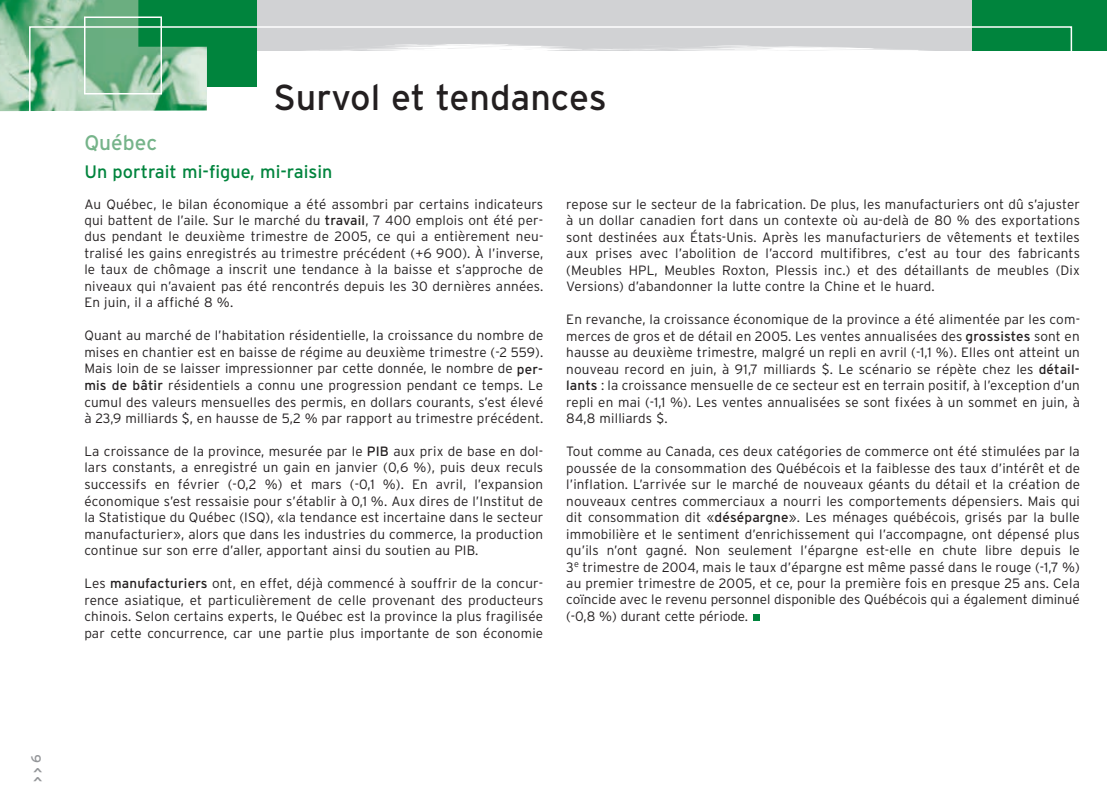
<style>
.page{position:relative;width:1107px;height:810px;background:#fff}
.page>*{position:absolute;margin:0;border:0;box-sizing:border-box;transform-origin:0 0}
.t1{font:36px "Interstate";color:#231f20}
.t2{font:21px "Interstate";color:#76b48a}
.t3{font:18px "Interstate";color:#00843d}
.t4{font:300 13.5px/16.5px "Interstate";letter-spacing:.015em;color:#231f20;text-align:justify}
.t5{font:700 condensed 13.5px "Interstate";color:#939598}
.s1{font-weight:400}
.s2{font-weight:400;font-stretch:normal}
</style>
<div class="page">
<div style="left:256px;top:0;width:716px;height:51px;background:#d1d2d4"></div>
<div style="left:134px;top:0;width:122px;height:87px;background:#00843d"></div>
<div style="left:972px;top:0;width:135px;height:51px;background:#00843d"></div>
<img style="left:0;top:0;width:139px;height:111px">
<div style="left:84px;top:16px;width:78px;height:78px;border:2px solid #fff"></div>
<svg style="left:28px;top:26px;width:1045px;height:85px"></svg>
<svg style="left:257px;top:43px;width:715px;height:14px"></svg>
<svg style="left:754px;top:615px;width:6px;height:6px"></svg>
<h1 class="t1" style="left:274px;top:76px;width:335px">Survol et tendances</h1>
<h2 class="t2" style="left:84px;top:130px;width:75px">Québec</h2>
<h3 class="t3" style="left:84px;top:161px;width:250px">Un portrait mi-figue, mi-raisin</h3>
<p class="t4" style="left:84px;top:196px;width:461px">Au Québec, le bilan économique a été assombri par certains indicateurs qui battent de l’aile. Sur le marché du <span class="s1">travail</span>, 7 400 emplois ont été per&shy;dus pendant le deuxième trimestre de 2005, ce qui a entièrement neu&shy;tralisé les gains enregistrés au trimestre précédent (+6 900). À l’inverse, le taux de chômage a inscrit une tendance à la baisse et s’approche de niveaux qui n’avaient pas été rencontrés depuis les 30 dernières années.<br>En juin, il a affiché 8 %.</p>
<p class="t4" style="left:84px;top:328px;width:461px">Quant au marché de l’habitation résidentielle, la croissance du nombre de mises en chantier est en baisse de régime au deuxième trimestre (-2 559).<br>Mais loin de se laisser impressionner par cette donnée, le nombre de <span class="s1">per&shy;mis de bâtir</span> résidentiels a connu une progression pendant ce temps. Le cumul des valeurs mensuelles des permis, en dollars courants, s’est élevé à 23,9 milliards $, en hausse de 5,2 % par rapport au trimestre précédent.</p>
<p class="t4" style="left:84px;top:443px;width:461px">La croissance de la province, mesurée par le <span class="s1">PIB</span> aux prix de base en dol&shy;lars constants, a enregistré un gain en janvier (0,6 %), puis deux reculs successifs en février (-0,2 %) et mars (-0,1 %). En avril, l’expansion économique s’est ressaisie pour s’établir à 0,1 %. Aux dires de l’Institut de la Statistique du Québec (ISQ), «la tendance est incertaine dans le secteur manufacturier», alors que dans les industries du commerce, la production continue sur son erre d’aller, apportant ainsi du soutien au PIB.</p>
<p class="t4" style="left:84px;top:575px;width:461px">Les <span class="s1">manufacturiers</span> ont, en effet, déjà commencé à souffrir de la concur&shy;rence asiatique, et particulièrement de celle provenant des producteurs chinois. Selon certains experts, le Québec est la province la plus fragilisée par cette concurrence, car une partie plus importante de son économie</p>
<p class="t4" style="left:566px;top:196px;width:515px">repose sur le secteur de la fabrication. De plus, les manufacturiers ont dû s’ajuster à un dollar canadien fort dans un contexte où au-delà de 80 % des exportations sont destinées aux États-Unis. Après les manufacturiers de vêtements et textiles aux prises avec l’abolition de l’accord multifibres, c’est au tour des fabricants (Meubles HPL, Meubles Roxton, Plessis inc.) et des détaillants de meubles (Dix Versions) d’abandonner la lutte contre la Chine et le huard.</p>
<p class="t4" style="left:566px;top:311px;width:515px">En revanche, la croissance économique de la province a été alimentée par les com&shy;merces de gros et de détail en 2005. Les ventes annualisées des <span class="s1">grossistes</span> sont en hausse au deuxième trimestre, malgré un repli en avril (-1,1 %). Elles ont atteint un nouveau record en juin, à 91,7 milliards $. Le scénario se répète chez les <span class="s1">détail&shy;lants</span> : la croissance mensuelle de ce secteur est en terrain positif, à l’exception d’un repli en mai (-1,1 %). Les ventes annualisées se sont fixées à un sommet en juin, à 84,8 milliards $.</p>
<p class="t4" style="left:566px;top:443px;width:515px">Tout comme au Canada, ces deux catégories de commerce ont été stimulées par la poussée de la consommation des Québécois et la faiblesse des taux d’intérêt et de l’inflation. L’arrivée sur le marché de nouveaux géants du détail et la création de nouveaux centres commerciaux a nourri les comportements dépensiers. Mais qui dit consommation dit «<span class="s1">désépargne</span>». Les ménages québécois, grisés par la bulle immobilière et le sentiment d’enrichissement qui l’accompagne, ont dépensé plus qu’ils n’ont gagné. Non seulement l’épargne est-elle en chute libre depuis le 3<sup>e</sup> trimestre de 2004, mais le taux d’épargne est même passé dans le rouge (-1,7 %) au premier trimestre de 2005, et ce, pour la première fois en presque 25 ans. Cela coïncide avec le revenu personnel disponible des Québécois qui a également diminué (-0,8 %) durant cette période.</p>
<p class="t5" style="left:30px;top:782px;width:29px;rotate:-90deg">&gt; &gt; <span class="s2">6</span></p>
</div>
